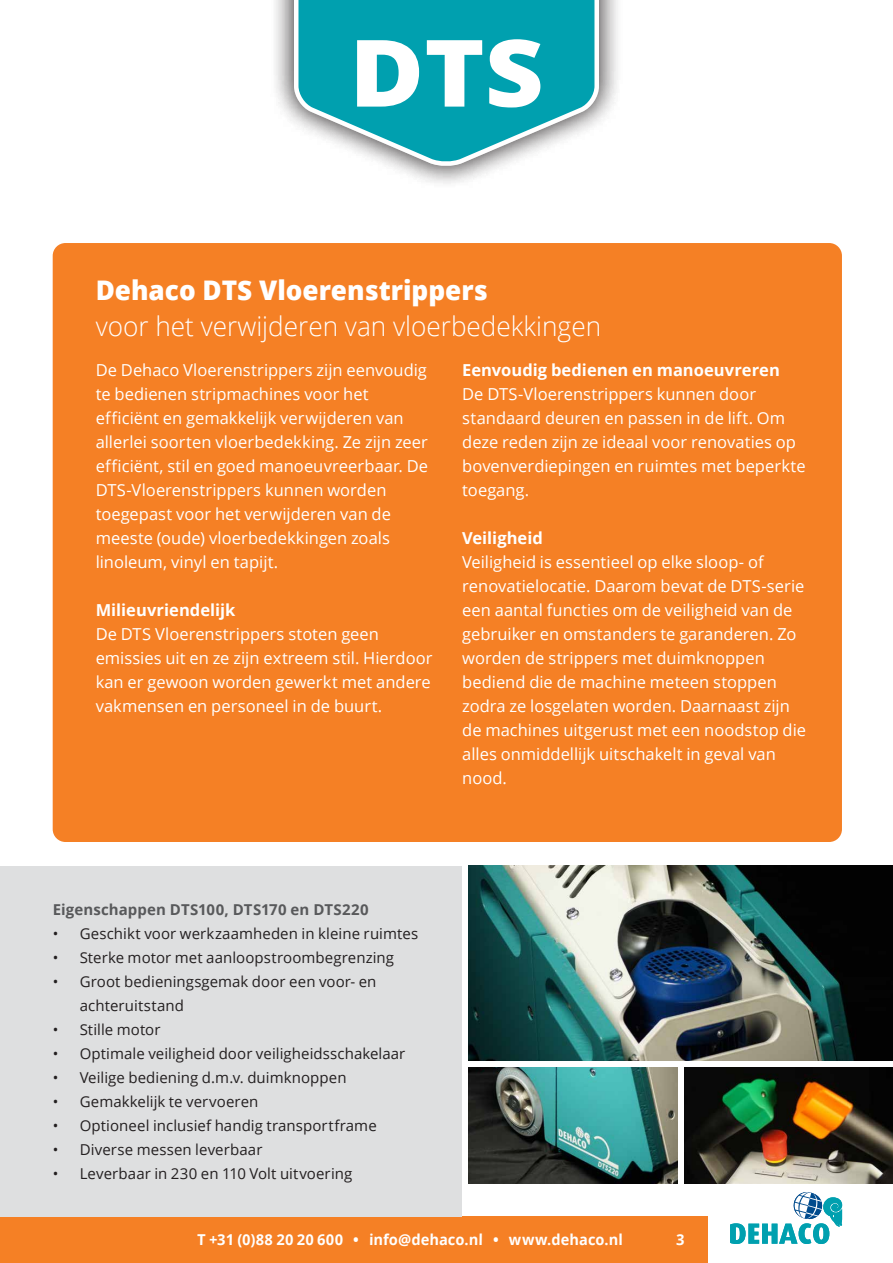
<style>
.page{position:relative;width:893px;height:1263px;background:#fff}
.page>*{position:absolute;margin:0;border:0;box-sizing:border-box;transform-origin:0 0}
.t1{font:800 93px "Open Sans";color:#fff;scale:1.1 1}
.t2{font:300 27px "Open Sans";color:#fff}
.t3{font:800 27px "Open Sans";color:#fff}
.t4{font:16.5px/24px "Open Sans";color:#fff}
.t5{font:700 16.5px "Open Sans";color:#fff}
.t6{font:15px/24px "Open Sans";letter-spacing:.005em;color:#231f20}
.t7{font:700 15px "Open Sans";letter-spacing:.005em;color:#fff}
.t8{font:700 15px "Open Sans";letter-spacing:.01em;color:#58595b}
</style>
<div class="page">
<svg style="left:730px;top:1192px;width:112px;height:52px"></svg>
<div style="left:0;top:1216px;width:708px;height:47px;background:#f58025"></div>
<div style="left:53px;top:243px;width:789px;height:599px;background:#f58025;border-radius:13px"></div>
<div style="left:270px;top:0;width:353px;height:189px;background:#231f20;opacity:.6"></div>
<svg style="left:292px;top:0;width:309px;height:170px;background:#39b0bc"></svg>
<div style="left:0;top:866px;width:461px;height:350px;background:#dedfe0"></div>
<img style="left:469px;top:866px;width:424px;height:194px">
<img style="left:469px;top:1067px;width:208px;height:116px">
<img style="left:685px;top:1067px;width:208px;height:116px">
<h1 class="t1" style="left:349px;top:2px;width:178px">DTS</h1>
<h2 class="t3" style="left:96px;top:270px;width:393px">Dehaco DTS Vloerenstrippers</h2>
<h2 class="t2" style="left:96px;top:308px;width:507px">voor het verwijderen van vloerbedekkingen</h2>
<p class="t4" style="left:96px;top:357px;width:334px">De Dehaco Vloerenstrippers zijn eenvoudig te bedienen stripmachines voor het efficiënt en gemakkelijk verwijderen van allerlei soorten vloerbedekking. Ze zijn zeer efficiënt, stil en goed manoeuvreerbaar. De DTS-Vloerenstrippers kunnen worden toegepast voor het verwijderen van de meeste (oude) vloerbedekkingen zoals linoleum, vinyl en tapijt.</p>
<p class="t5" style="left:96px;top:598px;width:141px">Milieuvriendelijk</p>
<p class="t4" style="left:96px;top:621px;width:338px">De DTS Vloerenstrippers stoten geen emissies uit en ze zijn extreem stil. Hierdoor kan er gewoon worden gewerkt met andere vakmensen en personeel in de buurt.</p>
<p class="t5" style="left:462px;top:358px;width:319px">Eenvoudig bedienen en manoeuvreren</p>
<p class="t4" style="left:462px;top:381px;width:345px">De DTS-Vloerenstrippers kunnen door standaard deuren en passen in de lift. Om deze reden zijn ze ideaal voor renovaties op bovenverdiepingen en ruimtes met beperkte toegang.</p>
<p class="t5" style="left:462px;top:526px;width:82px">Veiligheid</p>
<p class="t4" style="left:462px;top:549px;width:345px">Veiligheid is essentieel op elke sloop- of renovatielocatie. Daarom bevat de DTS-serie een aantal functies om de veiligheid van de gebruiker en omstanders te garanderen. Zo worden de strippers met duimknoppen bediend die de machine meteen stoppen zodra ze losgelaten worden. Daarnaast zijn de machines uitgerust met een noodstop die alles onmiddellijk uitschakelt in geval van nood.</p>
<p class="t8" style="left:53px;top:899px;width:317px">Eigenschappen DTS100, DTS170 en DTS220</p>
<p class="t6" style="left:53px;top:921px;width:367px">• Geschikt voor werkzaamheden in kleine ruimtes</p>
<p class="t6" style="left:53px;top:945px;width:343px">• Sterke motor met aanloopstroombegrenzing</p>
<p class="t6" style="left:80px;top:969px;width:298px;text-indent:-27px">• Groot bedieningsgemak door een voor- en achteruitstand</p>
<p class="t6" style="left:53px;top:1017px;width:109px">• Stille motor</p>
<p class="t6" style="left:53px;top:1041px;width:354px">• Optimale veiligheid door veiligheidsschakelaar</p>
<p class="t6" style="left:53px;top:1065px;width:295px">• Veilige bediening d.m.v. duimknoppen</p>
<p class="t6" style="left:53px;top:1089px;width:207px">• Gemakkelijk te vervoeren</p>
<p class="t6" style="left:53px;top:1113px;width:326px">• Optioneel inclusief handig transportframe</p>
<p class="t6" style="left:53px;top:1137px;width:211px">• Diverse messen leverbaar</p>
<p class="t6" style="left:53px;top:1161px;width:301px">• Leverbaar in 230 en 110 Volt uitvoering</p>
<p class="t7" style="left:197px;top:1229px;width:427px">T +31 (0)88 20 20 600 • info@dehaco.nl • www.dehaco.nl</p>
<p class="t7" style="left:676px;top:1229px;width:10px">3</p>
</div>
